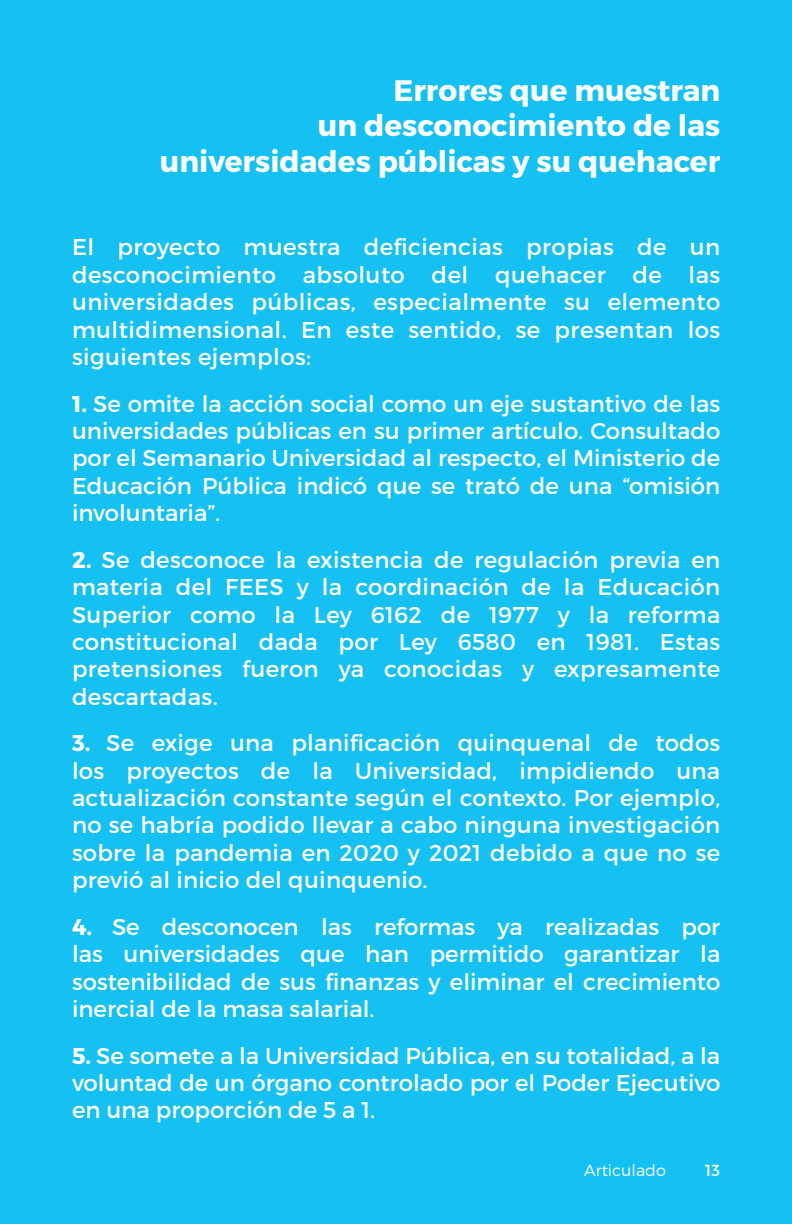
<style>
.page{position:relative;width:792px;height:1224px;background:#15c0f2}
.page>*{position:absolute;margin:0;border:0;box-sizing:border-box;transform-origin:0 0}
.t1{font:29.6px/35.4px "Trueno Bd";color:#fff;text-align:right}
.t2{font:22.8px/27.4px "Trueno Rg";color:#fff;text-align:justify}
.t3{font:16px "Trueno Lt";color:#fff}
.t4{font:16px "Trueno Rg";color:#fff}
.s1{font-family:"Trueno Bd"}
</style>
<div class="page">
<p class="t1" style="left:160px;top:73px;width:562px">Errores que muestran<br>un desconocimiento de las universidades públicas y su quehacer</p>
<p class="t2" style="left:72px;top:234px;width:650px">El proyecto muestra deficiencias propias de un desconocimiento absoluto del quehacer de las universidades públicas, especialmente su elemento multidimensional. En este sentido, se presentan los siguientes ejemplos:</p>
<p class="t2" style="left:72px;top:390px;width:650px"><span class="s1">1.</span> Se omite la acción social como un eje sustantivo de las universidades públicas en su primer artículo. Consultado por el Semanario Universidad al respecto, el Ministerio de Educación Pública indicó que se trató de una “omisión involuntaria”.</p>
<p class="t2" style="left:72px;top:546px;width:650px"><span class="s1">2.</span> Se desconoce la existencia de regulación previa en materia del FEES y la coordinación de la Educación Superior como la Ley 6162 de 1977 y la reforma constitucional dada por Ley 6580 en 1981. Estas pretensiones fueron ya conocidas y expresamente descartadas.</p>
<p class="t2" style="left:72px;top:729px;width:650px"><span class="s1">3.</span> Se exige una planificación quinquenal de todos los proyectos de la Universidad, impidiendo una actualización constante según el contexto. Por ejemplo, no se habría podido llevar a cabo ninguna investigación sobre la pandemia en 2020 y 2021 debido a que no se previó al inicio del quinquenio.</p>
<p class="t2" style="left:72px;top:913px;width:650px"><span class="s1">4.</span> Se desconocen las reformas ya realizadas por las universidades que han permitido garantizar la sostenibilidad de sus finanzas y eliminar el crecimiento inercial de la masa salarial.</p>
<p class="t2" style="left:72px;top:1042px;width:650px"><span class="s1">5.</span> Se somete a la Universidad Pública, en su totalidad, a la voluntad de un órgano controlado por el Poder Ejecutivo en una proporción de 5 a 1.</p>
<p class="t3" style="left:584px;top:1161px;width:83px">Articulado</p>
<p class="t4" style="left:705px;top:1161px;width:16px">13</p>
</div>
